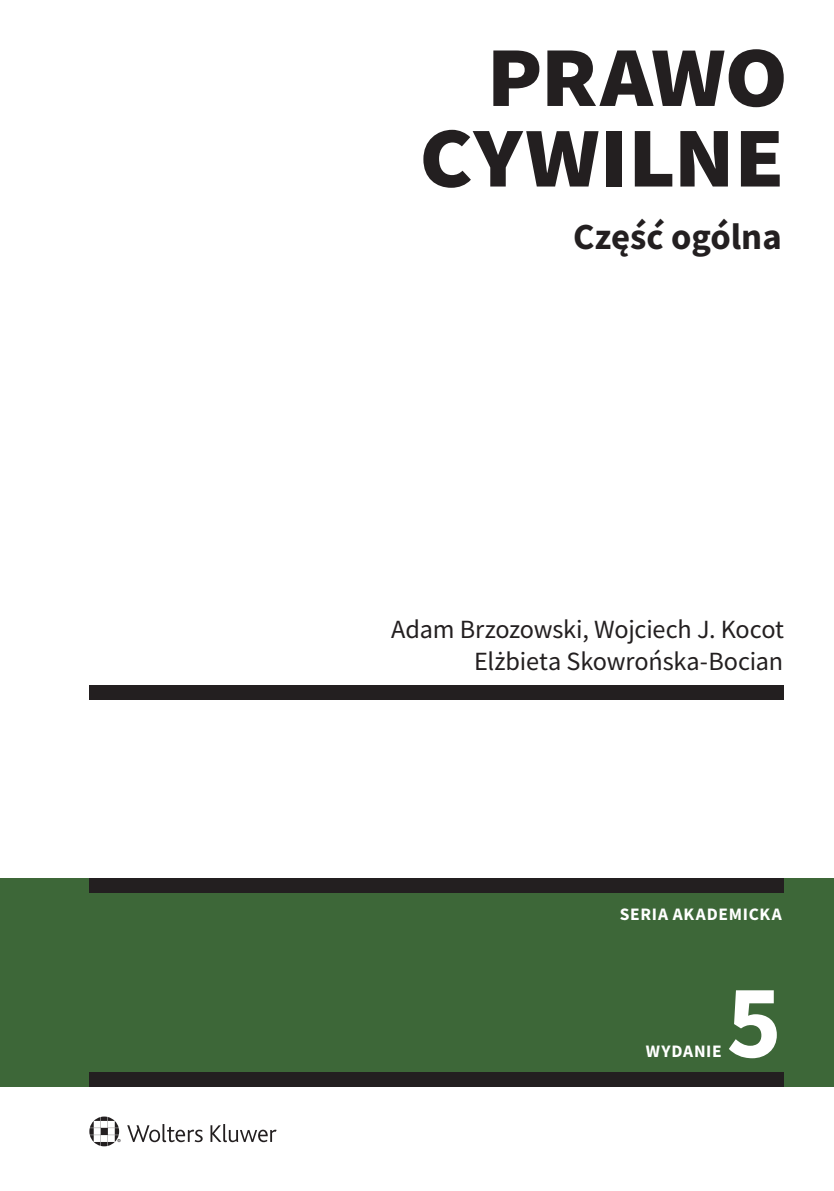
<style>
.page{position:relative;width:834px;height:1191px;background:#fff}
.page>*{position:absolute;margin:0;border:0;box-sizing:border-box;transform-origin:0 0}
.t1{font:700 105px/80.5px "Source Sans Pro";letter-spacing:-.02em;color:#231f20;text-align:right}
.t2{font:700 105px "Source Sans Pro";color:#fff}
.t3{font:700 36.75px "Source Sans Pro";color:#231f20}
.t4{font:26.25px/31.5px "Source Sans Pro";letter-spacing:-.01em;color:#231f20;text-align:right}
.t5{font:700 17.5px "Source Sans Pro";letter-spacing:.04em;color:#fff}
</style>
<div class="page">
<svg style="left:89px;top:1116px;width:187px;height:30px"></svg>
<div style="left:0;top:878px;width:833px;height:208px;background:#3d6738"></div>
<div style="left:89px;top:685px;width:695px;height:14px;background:#231f20"></div>
<div style="left:89px;top:878px;width:695px;height:15px;background:#231f20"></div>
<div style="left:89px;top:1071px;width:695px;height:15px;background:#231f20"></div>
<h1 class="t1" style="left:418px;top:29px;width:371px">Prawo cywilne</h1>
<h2 class="t3" style="left:573px;top:211px;width:210px">Część ogólna</h2>
<p class="t4" style="left:391px;top:614px;width:394px">Adam Brzozowski, Wojciech J. Kocot<br>Elżbieta Skowrońska-Bocian</p>
<p class="t5" style="left:619px;top:902px;width:163px">SERIA AKADEMICKA</p>
<h1 class="t2" style="left:726px;top:951px;width:57px">5</h1>
<p class="t5" style="left:645px;top:1039px;width:77px">WYDANIE</p>
</div>
